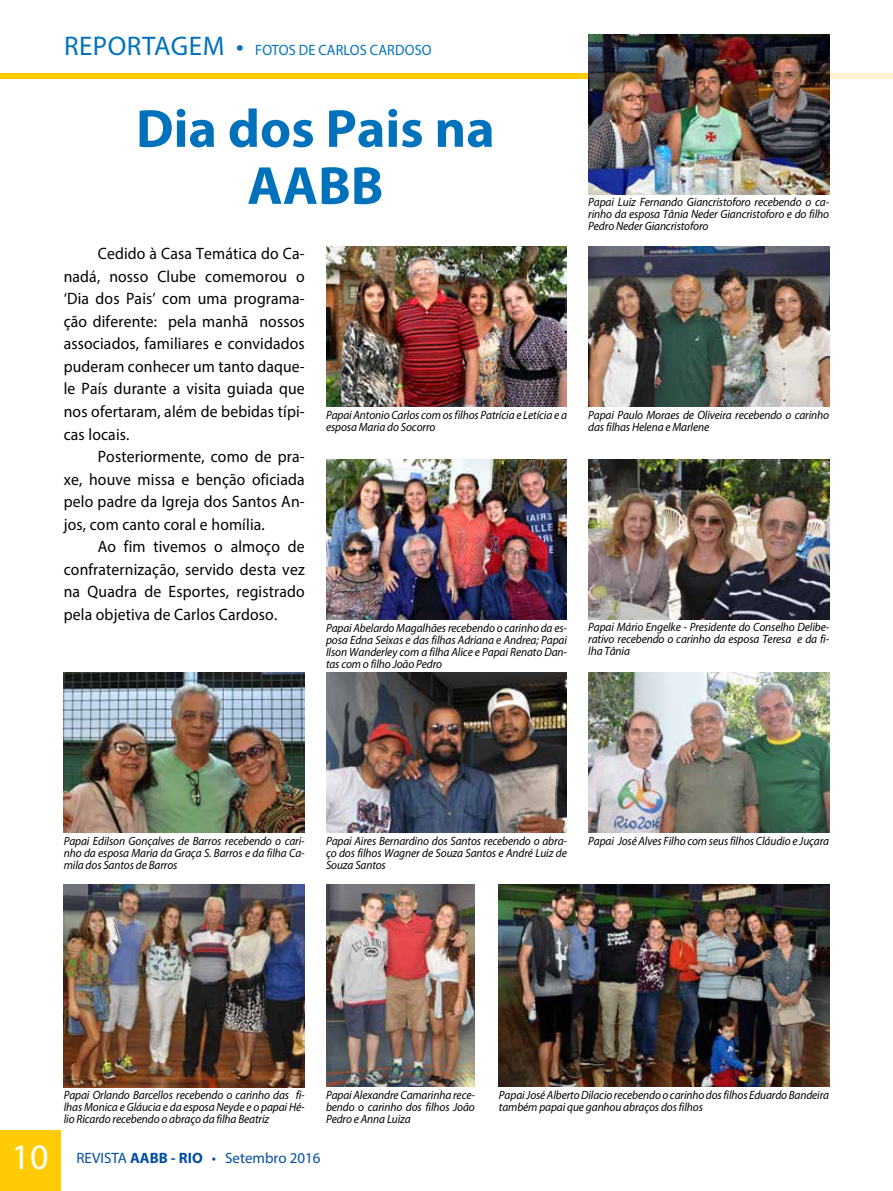
<style>
.page{position:relative;width:893px;height:1191px;background:#fff}
.page>*{position:absolute;margin:0;border:0;box-sizing:border-box;transform-origin:0 0}
.t1{font:700 54px/57px "Myriad Pro";color:#0072bc;text-align:center}
.t2{font:36px "Myriad Pro";color:#fff}
.t3{font:27px "Myriad Pro";letter-spacing:.02em;color:#0072bc}
.t4{font:16.5px/22.5px "Myriad Pro";letter-spacing:.01em;color:#000;text-align:justify;scale:.95 1}
.t5{font:15px "Myriad Pro";color:#034ea2}
.t6{font:15px "Myriad Pro";color:#0072bc;scale:.95 1}
.t7{font:italic 12px/12px "Myriad Pro";letter-spacing:-.01em;color:#000;text-align:justify;scale:.95 1}
.s1{font-size:15px}
.s2{font-weight:700}
</style>
<div class="page">
<div style="left:0;top:1130px;width:61px;height:61px;background:#ffcb05"></div>
<div style="left:0;top:73px;width:669px;height:6px;background:#ffcb05"></div>
<div style="left:818px;top:73px;width:75px;height:6px;background:#fff1d0"></div>
<img style="left:326px;top:884px;width:149px;height:202px">
<img style="left:64px;top:884px;width:241px;height:203px">
<img style="left:588px;top:247px;width:241px;height:160px">
<img style="left:588px;top:459px;width:241px;height:160px">
<img style="left:588px;top:672px;width:241px;height:160px">
<img style="left:499px;top:884px;width:330px;height:202px">
<img style="left:588px;top:34px;width:241px;height:160px">
<img style="left:326px;top:247px;width:241px;height:160px">
<img style="left:326px;top:459px;width:241px;height:160px">
<img style="left:326px;top:672px;width:241px;height:160px">
<img style="left:64px;top:672px;width:241px;height:160px">
<h3 class="t3" style="left:64px;top:29px;width:208px">reportagem • <span class="s1">Fotos</span></h3>
<p class="t6" style="left:299px;top:40px;width:39px">de Carlos</p>
<p class="t6" style="left:370px;top:40px;width:20px">Cardoso</p>
<h1 class="t1" style="left:136px;top:98px;width:360px">Dia dos Pais na<br>AABB</h1>
<p class="t4" style="left:64px;top:242px;width:255px;text-indent:34px">Cedido à Casa Temática do Ca&shy;nadá, nosso Clube comemorou o ‘Dia dos Pais’ com uma programa&shy;ção diferente: pela manhã nossos associados, familiares e convidados puderam conhecer um tanto daque&shy;le País durante a visita guiada que nos ofertaram, além de bebidas típi&shy;cas locais.</p>
<h3 class="t4" style="left:64px;top:445px;width:255px;text-indent:34px">Posteriormente, como de pra&shy;xe, houve missa e benção oficiada pelo padre da Igreja dos Santos An&shy;jos, com canto coral e homília.</h3>
<h3 class="t4" style="left:64px;top:535px;width:255px;text-indent:34px">Ao fim tivemos o almoço de confraternização, servido desta vez na Quadra de Esportes, registrado pela objetiva de Carlos Cardoso.</h3>
<p class="t7" style="left:326px;top:409px;width:255px">Papai Antonio Carlos com os filhos Patrícia e Letícia e a esposa Maria do Socorro</p>
<p class="t7" style="left:326px;top:621px;width:255px">Papai Abelardo Magalhães recebendo o carinho da es&shy;posa Edna Seixas e das filhas Adriana e Andrea; Papai Ilson Wanderley com a filha Alice e Papai Renato Dan&shy;tas com o filho João Pedro</p>
<p class="t7" style="left:588px;top:196px;width:255px">Papai Luiz Fernando Giancristoforo recebendo o ca&shy;rinho da esposa Tânia Neder Giancristoforo e do filho Pedro Neder Giancristoforo</p>
<p class="t7" style="left:588px;top:409px;width:255px">Papai Paulo Moraes de Oliveira recebendo o carinho das filhas Helena e Marlene</p>
<p class="t7" style="left:588px;top:621px;width:255px">Papai Mário Engelke - Presidente do Conselho Delibe&shy;rativo recebendo o carinho da esposa Teresa e da fi&shy;lha Tânia</p>
<p class="t7" style="left:64px;top:834px;width:255px">Papai Edilson Gonçalves de Barros recebendo o cari&shy;nho da esposa Maria da Graça S. Barros e da filha Ca&shy;mila dos Santos de Barros</p>
<p class="t7" style="left:326px;top:834px;width:255px">Papai Aires Bernardino dos Santos recebendo o abra&shy;ço dos filhos Wagner de Souza Santos e André Luiz de Souza Santos</p>
<p class="t7" style="left:588px;top:834px;width:255px">Papai José Alves Filho com seus filhos Cláudio e Juçara</p>
<p class="t7" style="left:64px;top:1088px;width:255px">Papai Orlando Barcellos recebendo o carinho das fi&shy;lhas Monica e Gláucia e da esposa Neyde e o papai Hé&shy;lio Ricardo recebendo o abraço da filha Beatriz</p>
<p class="t7" style="left:326px;top:1088px;width:158px">Papai Alexandre Camarinha rece&shy;bendo o carinho dos filhos João Pedro e Anna Luiza</p>
<h2 class="t2" style="left:12px;top:1134px;width:38px">10</h2>
<p class="t5" style="left:77px;top:1148px;width:246px">REVISTA <span class="s2">AABB - RIO</span> • Setembro 2016</p>
<p class="t7" style="left:499px;top:1088px;width:349px">Papai José Alberto Dilacio recebendo o carinho dos filhos Eduardo Bandeira também papai que ganhou abraços dos filhos</p>
</div>
